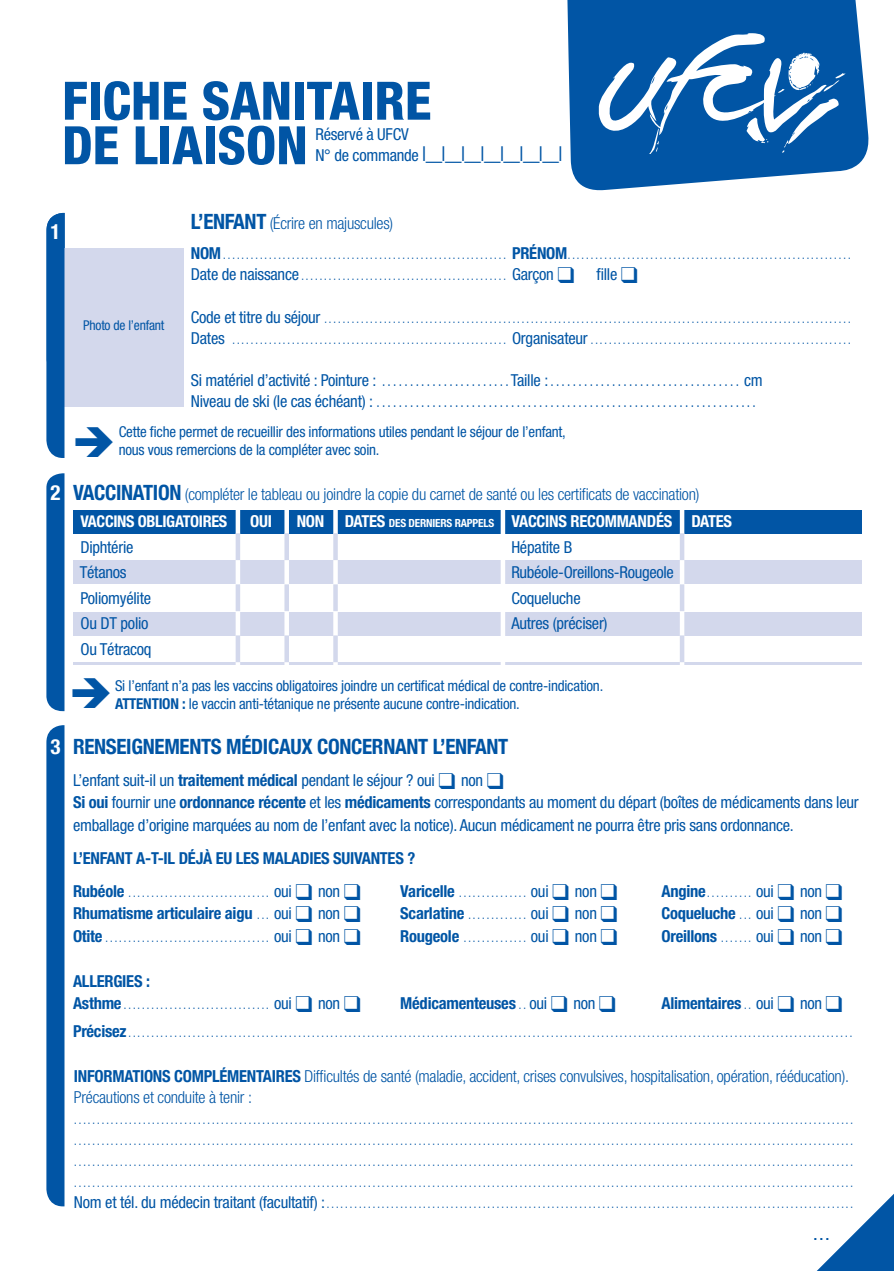
<style>
.page{position:relative;width:894px;height:1271px;background:#fff}
.page>*{position:absolute;margin:0;border:0;box-sizing:border-box;transform-origin:0 0}
.t1{font:800 condensed 52.95px/44.5px "Helvetica Neue";color:#0155a5}
.t2{font:700 condensed 21px "Helvetica Neue";letter-spacing:-.015em;color:#0155a5}
.t3{font:700 condensed 21px "Helvetica Neue";color:#fff}
.t4{font:18px "Helvetica Neue";color:#0155a5}
.t5{font:300 condensed 16.5px/21px "Helvetica Neue";letter-spacing:-.015em;color:#0155a5}
.t6{font:condensed 16.5px/22.5px "Helvetica Neue";letter-spacing:-.015em;color:#0155a5}
.t7{font:700 condensed 16.5px "Helvetica Neue";letter-spacing:-.015em;color:#0155a5}
.t8{font:700 condensed 16.5px "Helvetica Neue";letter-spacing:-.015em;color:#fff}
.t9{font:700 condensed 16.2px "Helvetica Neue";letter-spacing:-.02em;color:#fff}
.t10{font:condensed 15px/18px "Helvetica Neue";letter-spacing:-.015em;color:#0155a5}
.t11{font:300 condensed 13.5px/21px "Helvetica Neue";color:#0155a5}
.t12{font:condensed 13.5px "Helvetica Neue";letter-spacing:-.015em;color:#0155a5}
.s1{font-size:20.7px}
.s2{font-weight:700;font-size:21px}
.s3{font-weight:700;font-size:16.5px}
.s4{font-weight:400;font-size:16.5px}
.s5{font-weight:400}
.s6{font-size:11.25px}
.s7{font-weight:700}
.s8{font-weight:300;font-size:13.5px}
</style>
<div class="page">
<div style="left:64px;top:248px;width:119px;height:158px;background:#d3d8ec"></div>
<div style="left:73px;top:560px;width:787px;height:23px;background:#d3d8ec"></div>
<div style="left:73px;top:510px;width:787px;height:23px;background:#0155a5"></div>
<div style="left:73px;top:612px;width:787px;height:23px;background:#d3d8ec"></div>
<hr style="left:73px;top:662px;width:787px;height:2px;background:#d3d8ec">
<svg style="left:46px;top:213px;width:19px;height:245px;background:#105faa"></svg>
<svg style="left:46px;top:473px;width:18px;height:238px;background:#0c5ca9"></svg>
<svg style="left:46px;top:725px;width:18px;height:481px;background:#105faa"></svg>
<svg style="left:567px;top:0;width:302px;height:191px;background:#2970b3"></svg>
<img style="left:649px;top:33px;width:177px;height:102px">
<div style="left:235px;top:505px;width:5px;height:185px;background:#fff"></div>
<div style="left:284px;top:505px;width:5px;height:185px;background:#fff"></div>
<div style="left:333px;top:505px;width:5px;height:185px;background:#fff"></div>
<div style="left:679px;top:505px;width:5px;height:185px;background:#fff"></div>
<div style="left:500px;top:505px;width:5px;height:185px;background:#fff"></div>
<div style="left:235px;top:533px;width:5px;height:27px;background:#d3d8ec"></div>
<div style="left:284px;top:533px;width:5px;height:27px;background:#d3d8ec"></div>
<div style="left:333px;top:533px;width:5px;height:27px;background:#d3d8ec"></div>
<div style="left:679px;top:533px;width:5px;height:27px;background:#d3d8ec"></div>
<div style="left:235px;top:584px;width:5px;height:27px;background:#d3d8ec"></div>
<div style="left:284px;top:584px;width:5px;height:27px;background:#d3d8ec"></div>
<div style="left:333px;top:584px;width:5px;height:27px;background:#d3d8ec"></div>
<div style="left:679px;top:584px;width:5px;height:27px;background:#d3d8ec"></div>
<div style="left:235px;top:635px;width:5px;height:27px;background:#d3d8ec"></div>
<div style="left:284px;top:635px;width:5px;height:27px;background:#d3d8ec"></div>
<div style="left:333px;top:635px;width:5px;height:27px;background:#d3d8ec"></div>
<div style="left:679px;top:635px;width:5px;height:27px;background:#d3d8ec"></div>
<svg style="left:817px;top:1194px;width:77px;height:77px"></svg>
<h1 class="t1" style="left:62px;top:78px;width:370px">FICHE SANITAIRE<br>DE LIAISON</h1>
<p class="t6" style="left:315px;top:124px;width:248px;line-height:21px">Réservé à UFCV<br>N° de commande <span class="s1">I</span>—<span class="s1">I</span>—<span class="s1">I</span>—<span class="s1">I</span>—<span class="s1">I</span>—<span class="s1">I</span>—<span class="s1">I</span>—<span class="s1">I</span></p>
<h2 class="t3" style="left:51px;top:219px;width:12px">1</h2>
<h2 class="t3" style="left:51px;top:480px;width:12px">2</h2>
<h2 class="t3" style="left:51px;top:733px;width:12px">3</h2>
<p class="t12" style="left:83px;top:317px;width:83px">Photo de l’enfant</p>
<p class="t5" style="left:191px;top:213px;width:204px"><span class="s2">L’ENFANT</span> (Écrire en majuscules)</p>
<p class="t11" style="left:191px;top:244px;width:661px"><span class="s3">NOM</span>.............................................................. <span class="s3">PRÉNOM</span>..............................................................<br><span class="s4">Date de naissance</span>............................................. <span class="s4">Garçon</span> ❑</p>
<p class="t6" style="left:596px;top:263px;width:43px">fille ❑</p>
<p class="t11" style="left:191px;top:307px;width:661px"><span class="s4">Code et titre du séjour</span> ...................................................................................................................<br><span class="s4">Dates</span> ............................................................ <span class="s4">Organisateur</span>.........................................................</p>
<p class="t5" style="left:191px;top:369px;width:573px"><span class="s5">Si matériel d’activité : Pointure :</span> .......................<span class="s5">Taille :</span>.................................. <span class="s5">cm<br>Niveau de ski (le cas échéant) :</span>....................................................................</p>
<p class="t10" style="left:119px;top:422px;width:448px">Cette fiche permet de recueillir des informations utiles pendant le séjour de l’enfant, nous vous remercions de la compléter avec soin.</p>
<p class="t5" style="left:73px;top:483px;width:627px"><span class="s2">VACCINATION</span> (compléter le tableau ou joindre la copie du carnet de santé ou les certificats de vaccination)</p>
<p class="t9" style="left:80px;top:511px;width:148px">VACCINS OBLIGATOIRES</p>
<p class="t8" style="left:250px;top:511px;width:23px">OUI</p>
<p class="t8" style="left:296px;top:511px;width:437px">NON DATES <span class="s6">DES DERNIERS RAPPELS</span> VACCINS RECOMMANDÉS DATES</p>
<p class="t6" style="left:80px;top:535px;width:55px">Diphtérie</p>
<p class="t6" style="left:511px;top:535px;width:62px">Hépatite B</p>
<p class="t6" style="left:80px;top:561px;width:48px">Tétanos</p>
<p class="t6" style="left:511px;top:561px;width:164px">Rubéole-Oreillons-Rougeole</p>
<p class="t6" style="left:80px;top:586px;width:72px">Poliomyélite</p>
<p class="t6" style="left:511px;top:586px;width:71px">Coqueluche</p>
<p class="t6" style="left:80px;top:612px;width:70px">Ou DT polio</p>
<p class="t6" style="left:511px;top:612px;width:98px">Autres (préciser)</p>
<p class="t6" style="left:80px;top:637px;width:73px">Ou Tétracoq</p>
<p class="t10" style="left:115px;top:676px;width:489px">Si l’enfant n’a pas les vaccins obligatoires joindre un certificat médical de contre-indication.<br><span class="s7">ATTENTION :</span> le vaccin anti-tétanique ne présente aucune contre-indication.</p>
<h2 class="t2" style="left:73px;top:733px;width:437px">RENSEIGNEMENTS MÉDICAUX CONCERNANT L’ENFANT</h2>
<p class="t6" style="left:73px;top:768px;width:787px">L’enfant suit-il un <span class="s7">traitement médical</span> pendant le séjour ? oui ❑ non ❑<br><span class="s7">Si oui</span> fournir une <span class="s7">ordonnance récente</span> et les <span class="s7">médicaments</span> correspondants au moment du départ (boîtes de médicaments dans leur emballage d’origine marquées au nom de l’enfant avec la notice). Aucun médicament ne pourra être pris sans ordonnance.</p>
<p class="t7" style="left:73px;top:847px;width:344px">L’ENFANT A-T-IL DÉJÀ EU LES MALADIES SUIVANTES ?</p>
<p class="t11" style="left:73px;top:881px;width:289px"><span class="s3">Rubéole</span> ............................... <span class="s4">oui</span> ❑ <span class="s4">non</span> ❑</p>
<p class="t11" style="left:400px;top:881px;width:219px"><span class="s3">Varicelle</span> ............... <span class="s4">oui</span> ❑ <span class="s4">non</span> ❑</p>
<p class="t11" style="left:661px;top:881px;width:183px"><span class="s3">Angine</span>.......... <span class="s4">oui</span> ❑ <span class="s4">non</span> ❑</p>
<p class="t7" style="left:73px;top:903px;width:289px">Rhumatisme articulaire aigu <span class="s8">...</span> <span class="s5">oui</span> ❑ <span class="s5">non</span> ❑</p>
<p class="t11" style="left:400px;top:903px;width:219px"><span class="s3">Scarlatine</span> ............. <span class="s4">oui</span> ❑ <span class="s4">non</span> ❑</p>
<p class="t7" style="left:661px;top:903px;width:183px">Coqueluche <span class="s8">...</span> <span class="s5">oui</span> ❑ <span class="s5">non</span> ❑</p>
<p class="t11" style="left:73px;top:926px;width:289px"><span class="s3">Otite</span>.................................... <span class="s4">oui</span> ❑ <span class="s4">non</span> ❑</p>
<p class="t11" style="left:400px;top:926px;width:219px"><span class="s3">Rougeole</span> .............. <span class="s4">oui</span> ❑ <span class="s4">non</span> ❑</p>
<p class="t7" style="left:661px;top:925px;width:183px">Oreillons <span class="s8">.......</span> <span class="s5">oui</span> ❑ <span class="s5">non</span> ❑</p>
<p class="t7" style="left:73px;top:970px;width:78px">ALLERGIES :</p>
<p class="t11" style="left:73px;top:993px;width:289px"><span class="s3">Asthme</span>................................ <span class="s4">oui</span> ❑ <span class="s4">non</span> ❑</p>
<p class="t7" style="left:400px;top:993px;width:217px">Médicamenteuses <span class="s8">..</span> <span class="s5">oui</span> ❑ <span class="s5">non</span> ❑</p>
<p class="t7" style="left:661px;top:993px;width:183px">Alimentaires <span class="s8">..</span> <span class="s5">oui</span> ❑ <span class="s5">non</span> ❑</p>
<p class="t11" style="left:73px;top:1021px;width:780px"><span class="s3">Précisez</span>..............................................................................................................................................................</p>
<p class="t5" style="left:74px;top:1065px;width:776px"><span class="s7">INFORMATIONS COMPLÉMENTAIRES</span> Difficultés de santé (maladie, accident, crises convulsives, hospitalisation, opération, rééducation).<br>Précautions et conduite à tenir :</p>
<p class="t11" style="left:74px;top:1108px;width:780px;text-align:justify">.......................................................................................................................................................................... .......................................................................................................................................................................... .......................................................................................................................................................................... ..........................................................................................................................................................................<br><span class="s4">Nom et tél. du médecin traitant (facultatif) :</span>...................................................................................................................</p>
<h3 class="t4" style="left:812px;top:1222px;width:19px">…</h3>
</div>
